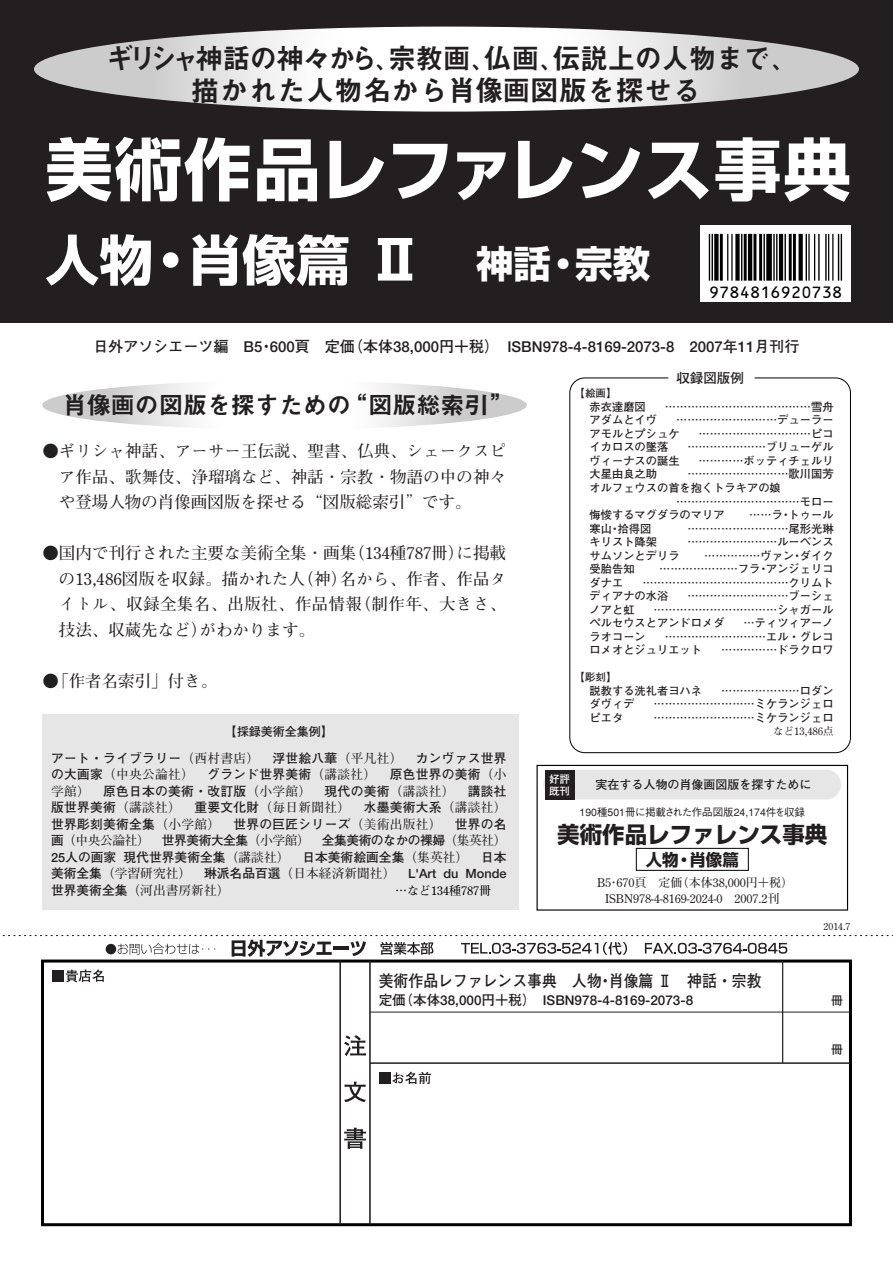
<style>
.page{position:relative;width:893px;height:1263px;background:#fff}
.page>*{position:absolute;margin:0;border:0;box-sizing:border-box;transform-origin:0 0}
.t1{font:700 67.5px "Shin Go";letter-spacing:.025em;color:#fff}
.t2{font:700 54px "Shin Go";color:#fff}
.t3{font:28.5px/31.5px "Midashi Go MB31";color:#231f20;text-align:center;scale:.96 1}
.t4{font:24px "Midashi Go MB31";color:#231f20}
.t5{font:700 22.5px "Shin Go";color:#231f20}
.t6{font:700 16.5px/25.5px "Futo Min A101";letter-spacing:.005em;color:#231f20;text-align:justify}
.t7{font:700 16.5px "Futo Go B101";color:#231f20;scale:.9 1}
.t8{font:700 16.5px "Shin Go";color:#231f20}
.t9{font:16.2px "OCRB";letter-spacing:-.085em;color:#000}
.t10{font:700 15px "Futo Go B101";color:#231f20}
.t11{font:700 13.5px "Futo Go B101";color:#231f20}
.t12{font:700 12.75px/16.5px "Futo Go B101";letter-spacing:.02em;color:#231f20;text-align:justify}
.t13{font:700 12.75px "Futo Min A101";letter-spacing:.02em;color:#231f20}
.t14{font:700 12px/15.8px "Futo Min A101";color:#231f20;text-align:center}
.t15{font:700 12px "Futo Go B101";color:#231f20}
.t16{font:700 12px "Futo Min A101";color:#000}
.t17{font:700 11.25px/13.5px "Futo Go B101";color:#231f20}
.t18{font:500 10.5px "Gothic BBB";color:#231f20}
.t19{font:700 10.5px "Futo Min A101";color:#231f20}
.t20{font:700 10.5px "Futo Go B101";color:#231f20}
.t21{font:700 10.5px/12px "Futo Go B101";color:#fff}
.t22{font:700 9.75px "Futo Min A101";color:#231f20}
.s1{font-size:37.5px}
.s2{font-family:"Futo Min A101"}
.s3{font-family:"Futo Go B101"}
</style>
<div class="page">
<div style="left:41px;top:959px;width:811px;height:267px;border:3px solid #000"></div>
<hr style="left:339px;top:961px;width:2px;height:264px;background:#231f20">
<hr style="left:369px;top:961px;width:2px;height:264px;background:#231f20">
<svg style="left:344px;top:1035px;width:22px;height:21px"></svg>
<svg style="left:344px;top:1081px;width:22px;height:21px"></svg>
<svg style="left:344px;top:1127px;width:22px;height:22px"></svg>
<div style="left:52px;top:970px;width:12px;height:12px;background:#231f20"></div>
<svg style="left:66px;top:969px;width:38px;height:13px"></svg>
<div style="left:379px;top:1072px;width:11px;height:12px;background:#231f20"></div>
<svg style="left:392px;top:1071px;width:39px;height:13px"></svg>
<svg style="left:2px;top:935px;width:891px;height:22px"></svg>
<hr style="left:782px;top:961px;width:1px;height:102px;background:#231f20">
<hr style="left:370px;top:1062px;width:480px;height:2px;background:#231f20">
<hr style="left:370px;top:1012px;width:480px;height:1px;background:#231f20">
<div style="left:543px;top:770px;width:298px;height:29px;background:#e6e6e6;border-radius:15px"></div>
<div style="left:545px;top:770px;width:29px;height:30px;background:#231f20"></div>
<div style="left:636px;top:848px;width:113px;height:23px;border:1px solid #000"></div>
<div style="left:536px;top:765px;width:312px;height:145px;border:1px solid #000"></div>
<div style="left:0;top:0;width:893px;height:323px;background:#231f20"></div>
<svg style="left:42px;top:380px;width:485px;height:50px"></svg>
<svg style="left:34px;top:27px;width:825px;height:85px;background:#eaeaea"></svg>
<svg style="left:700px;top:225px;width:151px;height:77px;background:#f6f6f6"></svg>
<hr style="left:709px;top:234px;width:1px;height:47px;background:#000">
<hr style="left:712px;top:234px;width:1px;height:47px;background:#000">
<div style="left:714px;top:234px;width:5px;height:47px;background:#000"></div>
<hr style="left:720px;top:234px;width:3px;height:47px;background:#000">
<hr style="left:727px;top:234px;width:1px;height:47px;background:#000">
<hr style="left:731px;top:234px;width:2px;height:47px;background:#000">
<div style="left:735px;top:234px;width:5px;height:47px;background:#000"></div>
<hr style="left:741px;top:234px;width:1px;height:47px;background:#000">
<hr style="left:744px;top:234px;width:3px;height:47px;background:#000">
<hr style="left:748px;top:234px;width:4px;height:47px;background:#000">
<hr style="left:753px;top:234px;width:3px;height:47px;background:#000">
<hr style="left:759px;top:234px;width:3px;height:47px;background:#000">
<hr style="left:763px;top:234px;width:2px;height:47px;background:#000">
<div style="left:766px;top:234px;width:6px;height:47px;background:#000"></div>
<hr style="left:773px;top:234px;width:2px;height:47px;background:#000">
<hr style="left:776px;top:234px;width:1px;height:47px;background:#000">
<hr style="left:779px;top:234px;width:4px;height:47px;background:#000">
<hr style="left:784px;top:234px;width:2px;height:47px;background:#000">
<hr style="left:789px;top:234px;width:3px;height:47px;background:#000">
<hr style="left:793px;top:234px;width:3px;height:47px;background:#000">
<svg style="left:799px;top:234px;width:4px;height:47px"></svg>
<hr style="left:806px;top:234px;width:1px;height:47px;background:#000">
<hr style="left:808px;top:234px;width:2px;height:47px;background:#000">
<hr style="left:814px;top:234px;width:1px;height:47px;background:#000">
<hr style="left:818px;top:234px;width:2px;height:47px;background:#000">
<hr style="left:825px;top:234px;width:2px;height:47px;background:#000">
<hr style="left:828px;top:234px;width:1px;height:47px;background:#000">
<hr style="left:832px;top:234px;width:1px;height:47px;background:#000">
<hr style="left:838px;top:234px;width:1px;height:47px;background:#000">
<hr style="left:841px;top:234px;width:1px;height:47px;background:#000">
<div style="left:569px;top:378px;width:282px;height:375px;border:1px solid #000;border-radius:15px"></div>
<svg style="left:668px;top:377px;width:86px;height:3px"></svg>
<div style="left:43px;top:714px;width:476px;height:196px;background:#e6e6e6"></div>
<h3 class="t3" style="left:106px;top:43px;width:722px">ギリシャ神話の神々から、宗教画、仏画、伝説上の人物まで、描かれた人物名から肖像画図版を探せる</h3>
<h1 class="t1" style="left:45px;top:124px;width:807px">美術作品レファレンス事典</h1>
<h2 class="t2" style="left:45px;top:224px;width:606px">人物・肖像篇 Ⅱ <span class="s1">神話・宗教</span></h2>
<h3 class="t9" style="left:708px;top:284px;width:136px">9784816920738</h3>
<h3 class="t10" style="left:94px;top:337px;width:707px">日外アソシエーツ編 B5・600頁 定価（本体38,000円＋税） ISBN978-4-8169-2073-8 2007年11月刊行</h3>
<p class="t15" style="left:270px;top:389px;width:49px">肖像画の</p>
<h3 class="t4" style="left:63px;top:390px;width:453px">肖像画の図版を探すための“図版総索引”</h3>
<h3 class="t6" style="left:59px;top:439px;width:449px;text-indent:-16px">●ギリシャ神話、アーサー王伝説、聖書、仏典、シェークスピア作品、歌舞伎、浄瑠璃など、神話・宗教・物語の中の神々や登場人物の肖像画図版を探せる“図版総索引”です。</h3>
<h3 class="t6" style="left:59px;top:541px;width:449px;text-indent:-16px">●国内で刊行された主要な美術全集・画集（134種787冊）に掲載の13,486図版を収録。描かれた人（神）名から、作者、作品タイトル、収録全集名、出版社、作品情報（制作年、大きさ、技法、収蔵先など）がわかります。</h3>
<h3 class="t6" style="left:42px;top:668px;width:176px">●「作者名索引」付き。</h3>
<p class="t15" style="left:225px;top:724px;width:109px">【採録美術全集例】</p>
<p class="t12" style="left:51px;top:750px;width:457px">アート・ライブラリー<span class="s2">（西村書店）</span> 浮世絵八華<span class="s2">（平凡社）</span> カンヴァス世界の大画家<span class="s2">（中央公論社）</span> グランド世界美術<span class="s2">（講談社）</span> 原色世界の美術<span class="s2">（小学館）</span> 原色日本の美術・改訂版<span class="s2">（小学館）</span> 現代の美術<span class="s2">（講談社）</span> 講談社</p>
<p class="t13" style="left:51px;top:799px;width:457px"><span class="s3">版世界美術</span>（講談社） <span class="s3">重要文化財</span>（毎日新聞社） <span class="s3">水墨美術大系</span>（講談社）</p>
<p class="t12" style="left:51px;top:816px;width:457px">世界彫刻美術全集<span class="s2">（小学館）</span> 世界の巨匠シリーズ<span class="s2">（美術出版社）</span> 世界の名画<span class="s2">（中央公論社）</span> 世界美術大全集<span class="s2">（小学館）</span> 全集美術のなかの裸婦<span class="s2">（集英社）</span>25人の画家現代世界美術全集<span class="s2">（講談社）</span> 日本美術絵画全集<span class="s2">（集英社）</span> 日本美術全集<span class="s2">（学習研究社）</span> 琳派名品百選<span class="s2">（日本経済新聞社）</span> L'Art du Monde</p>
<p class="t13" style="left:51px;top:882px;width:180px"><span class="s3">世界美術全集</span>（河出書房新社）</p>
<p class="t16" style="left:395px;top:883px;width:98px">…など134種787冊</p>
<p class="t11" style="left:676px;top:370px;width:69px">収録図版例</p>
<p class="t20" style="left:575px;top:387px;width:43px">【絵画】</p>
<p class="t17" style="left:590px;top:400px;width:58px">赤衣達磨図</p>
<p class="t17" style="left:665px;top:400px;width:170px">…………………………………雪舟</p>
<p class="t17" style="left:590px;top:414px;width:69px">アダムとイヴ</p>
<p class="t17" style="left:590px;top:414px;width:246px;text-indent:87px">………………………デューラーアモルとプシュケ</p>
<p class="t17" style="left:699px;top:427px;width:137px">…………………………ピコ</p>
<p class="t17" style="left:590px;top:441px;width:80px">イカロスの墜落</p>
<p class="t17" style="left:687px;top:441px;width:148px">…………………ブリューゲル</p>
<p class="t17" style="left:590px;top:454px;width:91px">ヴィーナスの誕生</p>
<p class="t17" style="left:699px;top:454px;width:137px">…………ボッティチェルリ</p>
<p class="t17" style="left:590px;top:468px;width:69px">大星由良之助</p>
<p class="t17" style="left:687px;top:468px;width:148px">………………………歌川国芳</p>
<p class="t17" style="left:590px;top:481px;width:193px">オルフェウスの首を抱くトラキアの娘</p>
<p class="t17" style="left:676px;top:495px;width:159px">……………………………モロー</p>
<p class="t17" style="left:590px;top:508px;width:136px">悔悛するマグダラのマリア</p>
<p class="t17" style="left:749px;top:508px;width:86px">……ラ・トゥール</p>
<p class="t17" style="left:590px;top:522px;width:63px">寒山・拾得図</p>
<p class="t17" style="left:687px;top:522px;width:148px">………………………尾形光琳</p>
<p class="t17" style="left:590px;top:535px;width:69px">キリスト降架</p>
<p class="t17" style="left:687px;top:535px;width:148px">……………………ルーベンス</p>
<p class="t17" style="left:590px;top:549px;width:91px">サムソンとデリラ</p>
<p class="t17" style="left:704px;top:549px;width:131px">……………ヴァン・ダイク</p>
<p class="t17" style="left:590px;top:562px;width:46px">受胎告知</p>
<p class="t17" style="left:659px;top:562px;width:176px">…………………フラ・アンジェリコ</p>
<p class="t17" style="left:590px;top:576px;width:35px">ダナエ</p>
<p class="t17" style="left:590px;top:576px;width:246px;text-indent:53px">…………………………………クリムトディアナの水浴</p>
<p class="t17" style="left:687px;top:589px;width:148px">………………………ブーシェ</p>
<p class="t17" style="left:590px;top:603px;width:246px;text-indent:64px">……………………………シャガールペルセウスとアンドロメダ</p>
<p class="t17" style="left:590px;top:603px;width:46px">ノアと虹</p>
<p class="t17" style="left:744px;top:616px;width:92px">…ティツィアーノ</p>
<p class="t17" style="left:590px;top:630px;width:246px;text-indent:75px">………………………エル・グレコロメオとジュリエット</p>
<p class="t17" style="left:590px;top:630px;width:58px">ラオコーン</p>
<p class="t17" style="left:721px;top:643px;width:114px">……………ドラクロワ</p>
<p class="t20" style="left:575px;top:671px;width:43px">【彫刻】</p>
<p class="t17" style="left:590px;top:684px;width:114px">説教する洗礼者ヨハネ</p>
<p class="t17" style="left:721px;top:684px;width:114px">…………………ロダン</p>
<p class="t17" style="left:590px;top:697px;width:46px">ダヴィデ</p>
<p class="t17" style="left:654px;top:697px;width:182px">………………………ミケランジェロ</p>
<p class="t17" style="left:590px;top:711px;width:35px">ピエタ</p>
<p class="t17" style="left:654px;top:711px;width:182px">………………………ミケランジェロ</p>
<p class="t19" style="left:773px;top:724px;width:62px">など13,486点</p>
<p class="t21" style="left:549px;top:773px;width:22px">好評既刊</p>
<p class="t15" style="left:596px;top:778px;width:218px">実在する人物の肖像画図版を探すために</p>
<p class="t18" style="left:580px;top:806px;width:227px">190種501冊に掲載された作品図版24,174件を収録</p>
<h3 class="t5" style="left:557px;top:820px;width:272px">美術作品レファレンス事典</h3>
<h3 class="t8" style="left:646px;top:848px;width:95px">人物・肖像篇</h3>
<p class="t14" style="left:597px;top:875px;width:198px">B5・670頁 定価（本体38,000円＋税）<br>ISBN978-4-8169-2024-0 2007.2刊</p>
<p class="t22" style="left:824px;top:920px;width:28px">2014.7</p>
<h3 class="t7" style="left:379px;top:971px;width:427px">美術作品レファレンス事典 人物・肖像篇 Ⅱ 神話・宗教</h3>
<p class="t11" style="left:379px;top:992px;width:316px">定価（本体38,000円＋税） ISBN978-4-8169-2073-8</p>
<p class="t15" style="left:831px;top:993px;width:13px">冊</p>
<p class="t15" style="left:831px;top:1043px;width:13px">冊</p>
</div>
